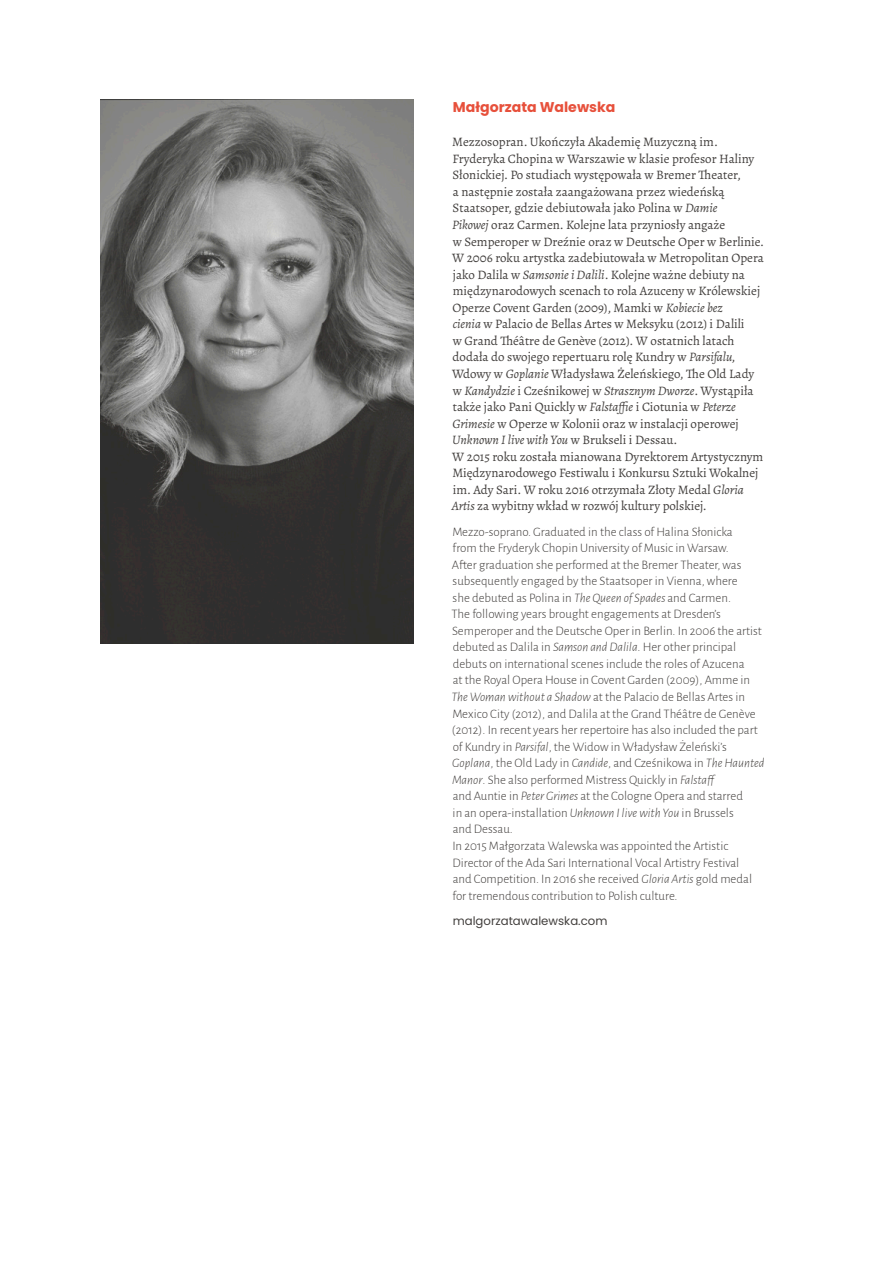
<style>
.page{position:relative;width:893px;height:1263px;background:#fff}
.page>*{position:absolute;margin:0;border:0;box-sizing:border-box;transform-origin:0 0}
.t1{font:700 14.1px "Poppins";color:#e7503b}
.t2{font:300 12.9px/16.5px "Alegreya Sans";color:#423f3d}
.t3{font:12.9px/16.5px "Alegreya";color:#423f3d}
.t4{font:11.7px "Poppins";color:#423f3d}
.s1{font-style:italic}
</style>
<div class="page">
<img style="left:100px;top:100px;width:313px;height:543px">
<p class="t1" style="left:453px;top:99px;width:164px">Małgorzata Walewska</p>
<p class="t3" style="left:452px;top:134px;width:314px">Mezzosopran. Ukończyła Akademię Muzyczną im.<br>Fryderyka Chopina w Warszawie w klasie profesor Haliny Słonickiej. Po studiach występowała w Bremer Theater,<br>a następnie została zaangażowana przez wiedeńską Staatsoper, gdzie debiutowała jako Polina w <span class="s1">Damie<br>Pikowej</span> oraz Carmen. Kolejne lata przyniosły angaże<br>w Semperoper w Dreźnie oraz w Deutsche Oper w Berlinie.<br>W 2006 roku artystka zadebiutowała w Metropolitan Opera jako Dalila w <span class="s1">Samsonie i Dalili</span>. Kolejne ważne debiuty na międzynarodowych scenach to rola Azuceny w Królewskiej Operze Covent Garden (2009), Mamki w <span class="s1">Kobiecie bez<br>cienia</span> w Palacio de Bellas Artes w Meksyku (2012) i Dalili<br>w Grand Théâtre de Genève (2012). W ostatnich latach dodała do swojego repertuaru rolę Kundry w <span class="s1">Parsifalu, </span>Wdowy w <span class="s1">Goplanie</span> Władysława Żeleńskiego<span class="s1">,</span> The Old Lady w <span class="s1">Kandydzie</span> i Cześnikowej w <span class="s1">Strasznym Dworze</span>. Wystąpiła także jako Pani Quickly w <span class="s1">Falstaffie</span> i Ciotunia w <span class="s1">Peterze Grimesie</span> w Operze w Kolonii oraz w instalacji operowej <span class="s1">Unknown I live with You</span> w Brukseli i Dessau.<br>W 2015 roku została mianowana Dyrektorem Artystycznym Międzynarodowego Festiwalu i Konkursu Sztuki Wokalnej im. Ady Sari. W roku 2016 otrzymała Złoty Medal <span class="s1">Gloria Artis</span> za wybitny wkład w rozwój kultury polskiej.</p>
<p class="t2" style="left:451px;top:523px;width:314px">Mezzo-soprano. Graduated in the class of Halina Słonicka<br>from the Fryderyk Chopin University of Music in Warsaw.<br>After graduation she performed at the Bremer Theater, was subsequently engaged by the Staatsoper in Vienna, where<br>she debuted as Polina in <span class="s1">The Queen of Spades</span> and Carmen.<br>The following years brought engagements at Dresden’s Semperoper and the Deutsche Oper in Berlin. In 2006 the artist debuted as Dalila in <span class="s1">Samson and Dalila</span>. Her other principal debuts on international scenes include the roles of Azucena<br>at the Royal Opera House in Covent Garden (2009), Amme in <span class="s1">The Woman without a Shadow</span> at the Palacio de Bellas Artes in Mexico City (2012), and Dalila at the Grand Théâtre de Genève (2012). In recent years her repertoire has also included the part of Kundry in <span class="s1">Parsifal</span>, the Widow in Władysław Żeleński’s <span class="s1">Goplana</span>, the Old Lady in <span class="s1">Candide</span>, and Cześnikowa in <span class="s1">The Haunted Manor</span>. She also performed Mistress Quickly in <span class="s1">Falstaff<br></span>and Auntie in <span class="s1">Peter Grimes</span> at the Cologne Opera and starred<br>in an opera-installation <span class="s1">Unknown I live with You</span> in Brussels<br>and Dessau.<br>In 2015 Małgorzata Walewska was appointed the Artistic Director of the Ada Sari International Vocal Artistry Festival<br>and Competition. In 2016 she received <span class="s1">Gloria Artis</span> gold medal for tremendous contribution to Polish culture.</p>
<p class="t4" style="left:453px;top:914px;width:156px">malgorzatawalewska.com</p>
</div>
